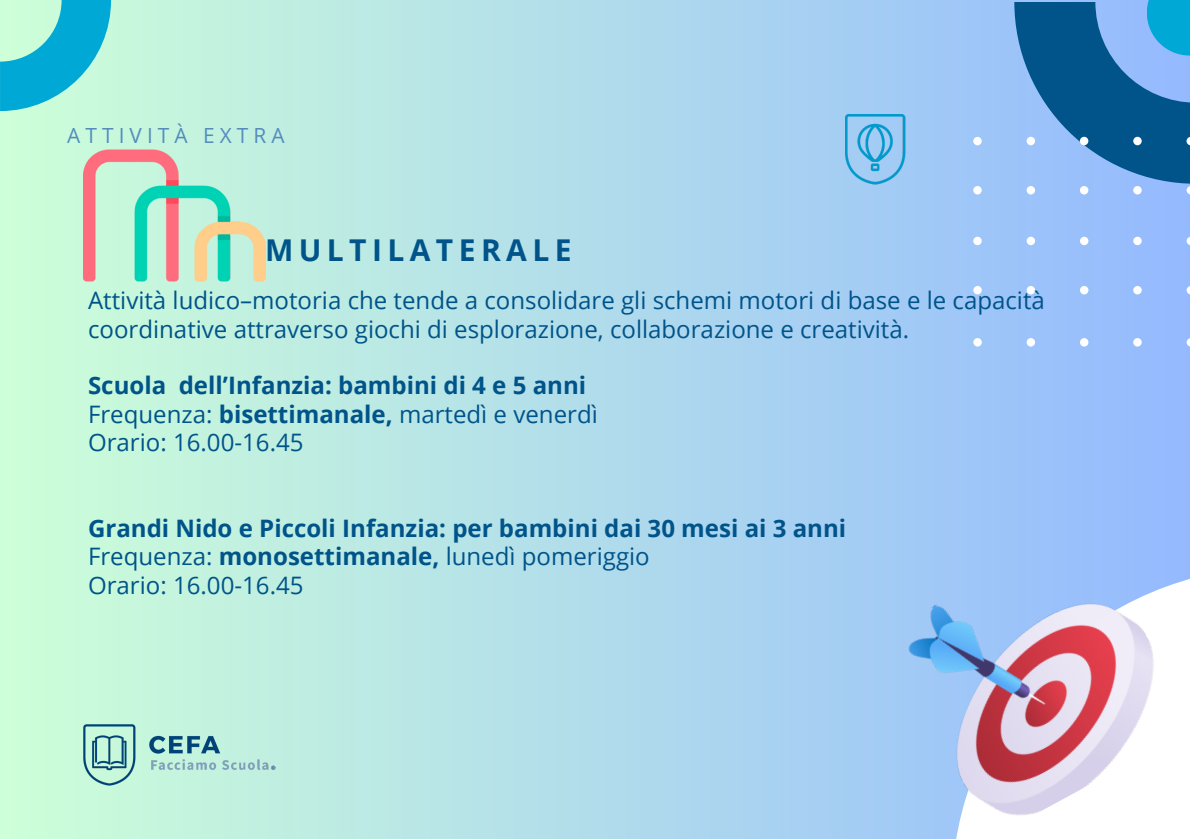
<style>
.page{position:relative;width:1190px;height:839px;background:#fff}
.page>*{position:absolute;margin:0;border:0;box-sizing:border-box;transform-origin:0 0}
.t1{font:700 30px "Open Sans";letter-spacing:.18em;color:#00548a}
.t2{font:24px/28.4px "Open Sans";color:#00548a}
.t3{font:700 24px "Open Sans";color:#00548a}
.t4{font:20.8px "Open Sans";letter-spacing:.24em;color:#558cbd}
.s1{font-weight:700}
</style>
<div class="page">
<div style="left:0;top:0;width:1190px;height:838px;background:linear-gradient(to right,#cdffd8,#94b9ff)"></div>
<svg style="left:1014px;top:2px;width:176px;height:135px;background:#3579b2"></svg>
<svg style="left:0;top:0;width:111px;height:111px;background:#5bced7"></svg>
<svg style="left:1147px;top:0;width:43px;height:56px;background:#19abdb"></svg>
<svg style="left:973px;top:137px;width:217px;height:209px;background:#90b9f2"></svg>
<img style="left:881px;top:523px;width:309px;height:314px">
<img style="left:846px;top:115px;width:63px;height:75px">
<img style="left:84px;top:124px;width:181px;height:182px">
<img style="left:84px;top:724px;width:196px;height:65px">
<p class="t4" style="left:67px;top:121px;width:219px">ATTIVITÀ EXTRA</p>
<p class="t1" style="left:265px;top:229px;width:308px">MULTILATERALE</p>
<p class="t2" style="left:88px;top:285px;width:958px">Attività ludico–motoria che tende a consolidare gli schemi motori di base e le capacità coordinative attraverso giochi di esplorazione, collaborazione e creatività.</p>
<p class="t3" style="left:88px;top:369px;width:500px">Scuola dell’Infanzia: bambini di 4 e 5 anni</p>
<p class="t2" style="left:88px;top:399px;width:511px">Frequenza: <span class="s1">bisettimanale,</span> martedì e venerdì</p>
<p class="t2" style="left:88px;top:428px;width:217px">Orario: 16.00-16.45</p>
<p class="t3" style="left:88px;top:511px;width:760px">Grandi Nido e Piccoli Infanzia: per bambini dai 30 mesi ai 3 anni</p>
<p class="t2" style="left:88px;top:542px;width:563px">Frequenza: <span class="s1">monosettimanale,</span> lunedì pomeriggio</p>
<p class="t2" style="left:88px;top:570px;width:217px">Orario: 16.00-16.45</p>
</div>
